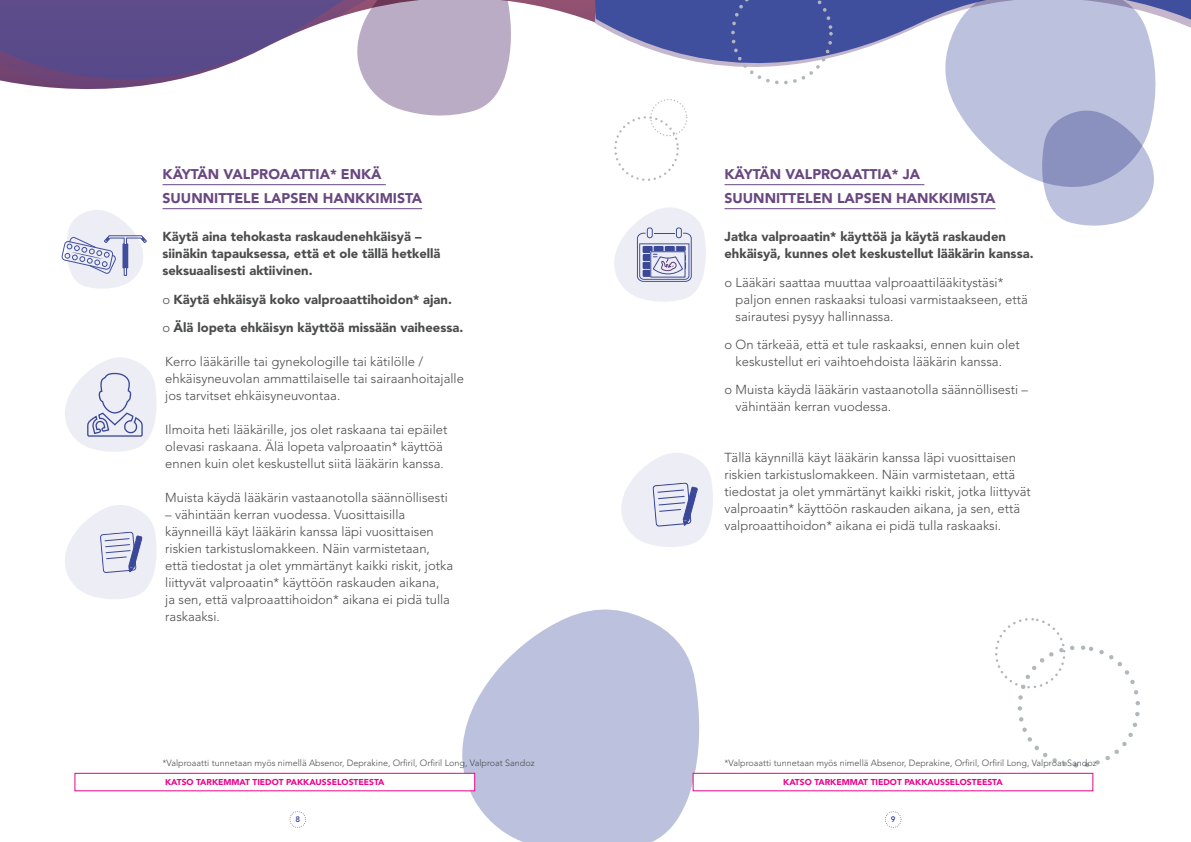
<style>
.page{position:relative;width:1191px;height:842px;background:#fff}
.page>*{position:absolute;margin:0;border:0;box-sizing:border-box;transform-origin:0 0}
.t1{font:900 14px/24px "Avenir LT Std";color:#694780}
.t2{font:300 13px/17px "Avenir LT Std";color:#4b4c4d}
.t3{font:900 13px/17px "Avenir LT Std";color:#4b4c4d}
.t4{font:300 9px "Avenir LT Std";color:#4b4c4d}
.t5{font:900 8.5px "Avenir LT Std";color:#ed028c}
.t6{font:800 8px "Avenir LT Std";color:#404e9e}
.s1{font-weight:300}
</style>
<div class="page">
<svg style="left:0;top:0;width:591px;height:90px;fill:#5f4c8a"></svg>
<svg style="left:614px;top:99px;width:73px;height:82px"></svg>
<svg style="left:591px;top:0;width:600px;height:85px"></svg>
<svg style="left:1044px;top:189px;width:109px;height:37px"></svg>
<svg style="left:731px;top:0;width:101px;height:84px"></svg>
<svg style="left:995px;top:618px;width:145px;height:150px"></svg>
<svg style="left:457px;top:609px;width:244px;height:233px;fill:#bcc1dd"></svg>
<svg style="left:354px;top:0;width:158px;height:116px;background:#c3b5cc"></svg>
<svg style="left:941px;top:0;width:217px;height:189px;fill:#bcc1dd"></svg>
<svg style="left:289px;top:811px;width:17px;height:17px"></svg>
<svg style="left:885px;top:811px;width:16px;height:17px"></svg>
<svg style="left:65px;top:358px;width:92px;height:94px"></svg>
<svg style="left:65px;top:505px;width:92px;height:94px"></svg>
<hr style="left:724px;top:184px;width:200px;height:1px;background:#694780">
<hr style="left:724px;top:208px;width:271px;height:1px;background:#694780">
<svg style="left:614px;top:208px;width:92px;height:94px"></svg>
<svg style="left:621px;top:453px;width:92px;height:94px"></svg>
<hr style="left:163px;top:184px;width:223px;height:1px;background:#694780">
<hr style="left:163px;top:208px;width:259px;height:1px;background:#694780">
<svg style="left:61px;top:210px;width:86px;height:79px"></svg>
<div style="left:123px;top:244px;width:5px;height:24px;background:#404e9e"></div>
<div style="left:693px;top:773px;width:399px;height:18px;background:#fff"></div>
<div style="left:692px;top:773px;width:401px;height:18px;border:1px solid #ed028c"></div>
<div style="left:75px;top:773px;width:400px;height:18px;background:#fff"></div>
<div style="left:75px;top:773px;width:400px;height:18px;border:1px solid #ed028c"></div>
<p class="t1" style="left:163px;top:162px;width:261px">KÄYTÄN VALPROAATTIA* ENKÄ<br>SUUNNITTELE LAPSEN HANKKIMISTA</p>
<p class="t3" style="left:162px;top:228px;width:280px">Käytä aina tehokasta raskaudenehkäisyä – siinäkin tapauksessa, että et ole tällä hetkellä seksuaalisesti aktiivinen.</p>
<p class="t3" style="left:162px;top:285px;width:302px;line-height:28.3px"><span class="s1">o</span> Käytä ehkäisyä koko valproaattihoidon* ajan.<br><span class="s1">o</span> Älä lopeta ehkäisyn käyttöä missään vaiheessa.</p>
<p class="t2" style="left:165px;top:353px;width:300px">Kerro lääkärille tai gynekologille tai kätilölle / ehkäisyneuvolan ammattilaiselle tai sairaanhoitajalle jos tarvitset ehkäisyneuvontaa.</p>
<p class="t2" style="left:165px;top:421px;width:283px">Ilmoita heti lääkärille, jos olet raskaana tai epäilet olevasi raskaana. Älä lopeta valproaatin* käyttöä ennen kuin olet keskustellut siitä lääkärin kanssa.</p>
<p class="t2" style="left:165px;top:489px;width:284px">Muista käydä lääkärin vastaanotolla säännöllisesti</p>
<p class="t2" style="left:165px;top:506px;width:289px">– vähintään kerran vuodessa. Vuosittaisilla käynneillä käyt lääkärin kanssa läpi vuosittaisen riskien tarkistuslomakkeen. Näin varmistetaan, että tiedostat ja olet ymmärtänyt kaikki riskit, jotka liittyvät valproaatin* käyttöön raskauden aikana,<br>ja sen, että valproaattihoidon* aikana ei pidä tulla raskaaksi.</p>
<p class="t4" style="left:163px;top:758px;width:373px">*Valproaatti tunnetaan myös nimellä Absenor, Deprakine, Orfiril, Orfiril Long, Valproat Sandoz</p>
<p class="t1" style="left:724px;top:162px;width:272px">KÄYTÄN VALPROAATTIA* JA<br>SUUNNITTELEN LAPSEN HANKKIMISTA</p>
<p class="t3" style="left:724px;top:228px;width:310px">Jatka valproaatin* käyttöä ja käytä raskauden ehkäisyä, kunnes olet keskustellut lääkärin kanssa.</p>
<p class="t2" style="left:735px;top:274px;width:294px;text-indent:-11px">o Lääkäri saattaa muuttaa valproaattilääkitystäsi* paljon ennen raskaaksi tuloasi varmistaakseen, että sairautesi pysyy hallinnassa.</p>
<p class="t2" style="left:724px;top:336px;width:297px;text-align:center">o On tärkeää, että et tule raskaaksi, ennen kuin olet keskustellut eri vaihtoehdoista lääkärin kanssa.</p>
<p class="t2" style="left:735px;top:381px;width:294px;text-indent:-11px">o Muista käydä lääkärin vastaanotolla säännöllisesti – vähintään kerran vuodessa.</p>
<p class="t2" style="left:724px;top:449px;width:308px">Tällä käynnillä käyt lääkärin kanssa läpi vuosittaisen riskien tarkistuslomakkeen. Näin varmistetaan, että tiedostat ja olet ymmärtänyt kaikki riskit, jotka liittyvät valproaatin* käyttöön raskauden aikana, ja sen, että valproaattihoidon* aikana ei pidä tulla raskaaksi.</p>
<p class="t4" style="left:724px;top:758px;width:373px">*Valproaatti tunnetaan myös nimellä Absenor, Deprakine, Orfiril, Orfiril Long, Valproat Sandoz</p>
<p class="t5" style="left:165px;top:777px;width:221px">KATSO TARKEMMAT TIEDOT PAKKAUSSELOSTEESTA</p>
<p class="t5" style="left:783px;top:777px;width:221px">KATSO TARKEMMAT TIEDOT PAKKAUSSELOSTEESTA</p>
<p class="t6" style="left:295px;top:814px;width:6px">8</p>
<p class="t6" style="left:891px;top:814px;width:6px">9</p>
</div>
